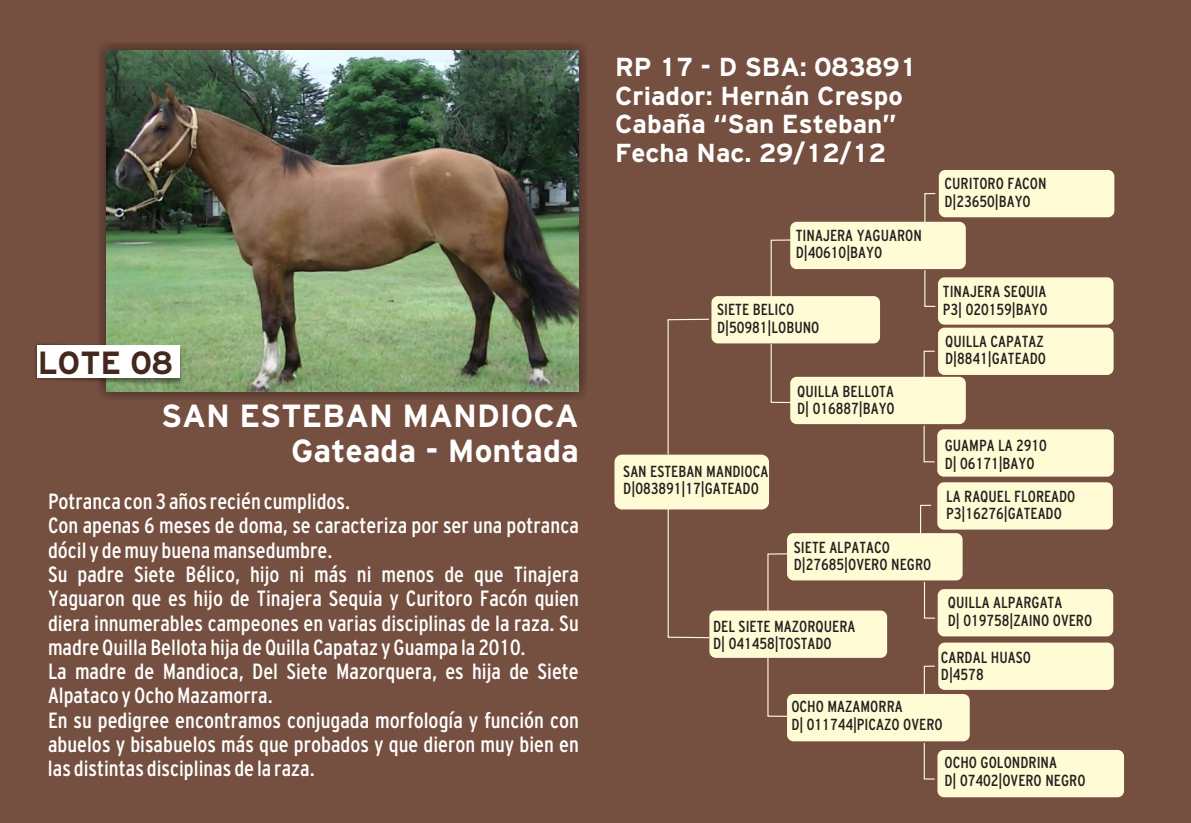
<style>
.page{position:relative;width:1191px;height:823px;background:#fff}
.page>*{position:absolute;margin:0;border:0;box-sizing:border-box;transform-origin:0 0}
.t1{font:700 32px/35.2px "Civica 07";color:#fff;text-align:right}
.t2{font:700 32px "Civica 07";color:#44281d}
.t3{font:700 26px/28.6px "Civica 07";color:#fff}
.t4{font:condensed 22px/24.2px "Civica 06";color:#fff}
.t5{font:condensed 16px/17.6px "Civica 06";color:#231f20}
</style>
<div class="page">
<div style="left:0;top:0;width:1190px;height:822px;background:#754f40"></div>
<div style="left:98px;top:42px;width:488px;height:357px;background:#231f20;opacity:.49"></div>
<img style="left:106px;top:51px;width:472px;height:340px">
<svg style="left:35px;top:342px;width:147px;height:42px"></svg>
<div style="left:37px;top:345px;width:142px;height:32px;background:#fff"></div>
<svg style="left:667px;top:318px;width:42px;height:136px"></svg>
<div style="left:614px;top:454px;width:155px;height:55px;background:#fffcd5;border-radius:7px"></div>
<svg style="left:667px;top:509px;width:43px;height:129px"></svg>
<div style="left:711px;top:296px;width:169px;height:47px;background:#fffcd5;border-radius:6px"></div>
<div style="left:709px;top:610px;width:178px;height:47px;background:#fffcd5;border-radius:6px"></div>
<svg style="left:770px;top:239px;width:23px;height:58px"></svg>
<svg style="left:770px;top:343px;width:23px;height:60px"></svg>
<div style="left:790px;top:222px;width:175px;height:47px;background:#fffcd5;border-radius:6px"></div>
<div style="left:790px;top:376px;width:175px;height:48px;background:#fffcd5;border-radius:6px"></div>
<div style="left:787px;top:533px;width:175px;height:47px;background:#fffcd5;border-radius:6px"></div>
<div style="left:787px;top:693px;width:182px;height:47px;background:#fffcd5;border-radius:6px"></div>
<svg style="left:767px;top:553px;width:23px;height:58px"></svg>
<svg style="left:767px;top:657px;width:23px;height:60px"></svg>
<svg style="left:923px;top:193px;width:13px;height:29px"></svg>
<svg style="left:923px;top:269px;width:13px;height:38px"></svg>
<div style="left:938px;top:170px;width:176px;height:47px;background:#fffcd5;border-radius:6px"></div>
<div style="left:938px;top:277px;width:175px;height:47px;background:#fffcd5;border-radius:6px"></div>
<svg style="left:923px;top:350px;width:12px;height:27px"></svg>
<svg style="left:923px;top:424px;width:12px;height:38px"></svg>
<div style="left:938px;top:327px;width:175px;height:48px;background:#fffcd5;border-radius:6px"></div>
<div style="left:937px;top:429px;width:176px;height:47px;background:#fffcd5;border-radius:6px"></div>
<svg style="left:919px;top:504px;width:13px;height:30px"></svg>
<svg style="left:923px;top:580px;width:13px;height:39px"></svg>
<div style="left:937px;top:482px;width:175px;height:47px;background:#fffcd5;border-radius:6px"></div>
<div style="left:937px;top:588px;width:176px;height:48px;background:#fffcd5;border-radius:6px"></div>
<svg style="left:923px;top:665px;width:13px;height:29px"></svg>
<svg style="left:923px;top:741px;width:13px;height:38px"></svg>
<div style="left:938px;top:642px;width:175px;height:47px;background:#fffcd5;border-radius:6px"></div>
<div style="left:937px;top:749px;width:187px;height:47px;background:#fffcd5;border-radius:6px"></div>
<h1 class="t2" style="left:38px;top:348px;width:136px">LOTE 08</h1>
<h1 class="t1" style="left:161px;top:399px;width:419px">SAN ESTEBAN MANDIOCA<br>Gateada - Montada</h1>
<p class="t4" style="left:48px;top:490px;width:532px">Potranca con 3 años recién cumplidos.<br>Con apenas 6 meses de doma, se caracteriza por ser una potranca dócil y de muy buena mansedumbre.<br>Su padre Siete Bélico, hijo ni más ni menos de que Tinajera Yaguaron que es hijo de Tinajera Sequia y Curitoro Facón quien diera innumerables campeones en varias disciplinas de la raza. Su madre Quilla Bellota hija de Quilla Capataz y Guampa la 2010.<br>La madre de Mandioca, Del Siete Mazorquera, es hija de Siete Alpataco y Ocho Mazamorra.<br>En su pedigree encontramos conjugada morfología y función con abuelos y bisabuelos más que probados y que dieron muy bien en las distintas disciplinas de la raza.</p>
<p class="t3" style="left:615px;top:53px;width:303px">RP 17 - D SBA: 083891<br>Criador: Hernán Crespo<br>Cabaña “San Esteban”<br>Fecha Nac. 29/12/12</p>
<p class="t5" style="left:796px;top:227px;width:128px">TINAJERA YAGUARON<br>D|40610|BAYO</p>
<p class="t5" style="left:717px;top:301px;width:104px">SIETE BELICO<br>D|50981|LOBUNO</p>
<p class="t5" style="left:623px;top:463px;width:147px">SAN ESTEBAN MANDIOCA<br>D|083891|17|GATEADO</p>
<p class="t5" style="left:797px;top:382px;width:99px">QUILLA BELLOTA<br>D| 016887|BAYO</p>
<p class="t5" style="left:794px;top:538px;width:139px">SIETE ALPATACO<br>D|27685|OVERO NEGRO</p>
<p class="t5" style="left:713px;top:617px;width:144px">DEL SIETE MAZORQUERA<br>D| 041458|TOSTADO</p>
<p class="t5" style="left:944px;top:175px;width:104px">CURITORO FACON<br>D|23650|BAYO</p>
<p class="t5" style="left:943px;top:283px;width:106px">TINAJERA SEQUIA<br>P3| 020159|BAYO</p>
<p class="t5" style="left:945px;top:332px;width:102px">QUILLA CAPATAZ<br>D|8841|GATEADO</p>
<p class="t5" style="left:944px;top:437px;width:104px">GUAMPA LA 2910<br>D| 06171|BAYO</p>
<p class="t5" style="left:946px;top:487px;width:131px">LA RAQUEL FLOREADO<br>P3|16276|GATEADO</p>
<p class="t5" style="left:947px;top:594px;width:146px">QUILLA ALPARGATA<br>D| 019758|ZAINO OVERO</p>
<p class="t5" style="left:941px;top:648px;width:92px">CARDAL HUASO<br>D|4578</p>
<p class="t5" style="left:791px;top:698px;width:153px">OCHO MAZAMORRA<br>D| 011744|PICAZO OVERO</p>
<p class="t5" style="left:944px;top:753px;width:143px">OCHO GOLONDRINA<br>D| 07402|OVERO NEGRO</p>
</div>
